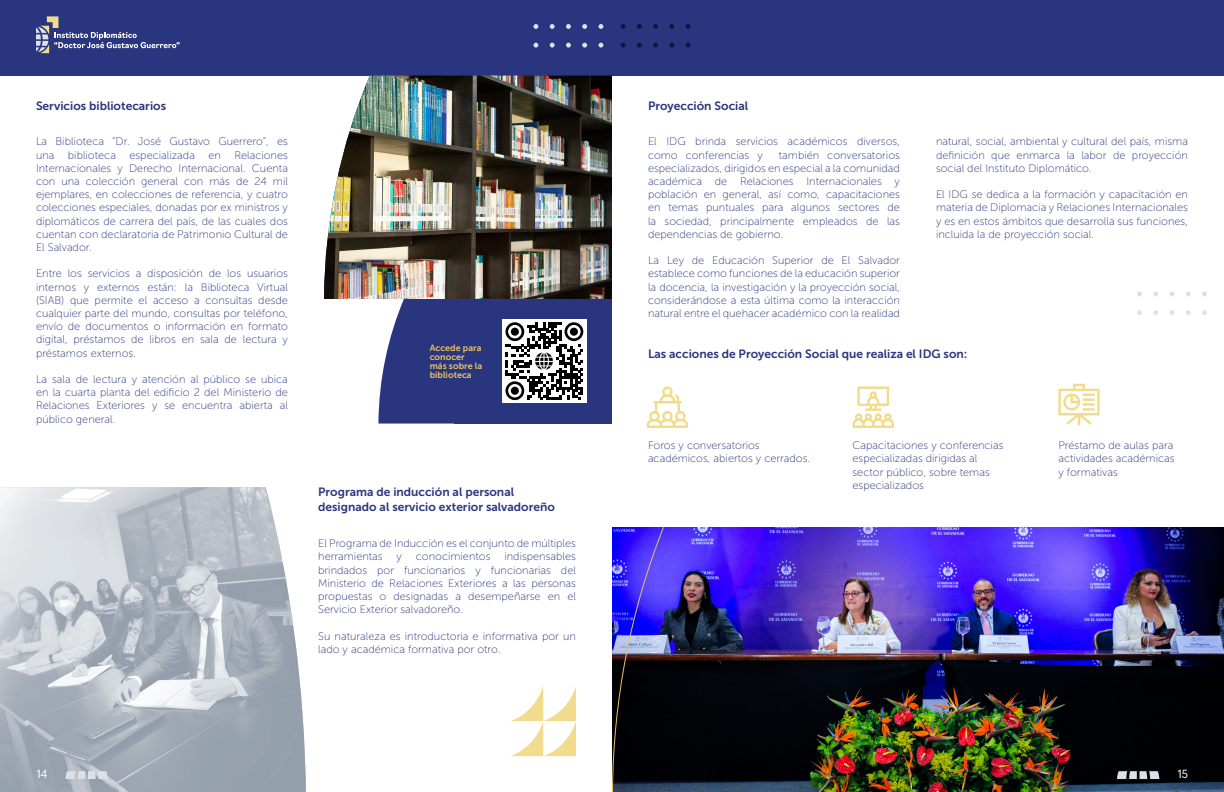
<style>
.page{position:relative;width:1224px;height:792px;background:#fff}
.page>*{position:absolute;margin:0;border:0;box-sizing:border-box;transform-origin:0 0}
.t1{font:12px/14.4px "Museo Sans 700";color:#29357e}
.t2{font:11px/13.2px "Museo Sans 100";color:#29357e;text-align:justify}
.t3{font:300 11px "Navigo";color:#fff}
.t4{font:9px/9px "Museo Sans 700";color:#e9c263}
</style>
<div class="page">
<div style="left:0;top:0;width:612px;height:76px;background:#29357e"></div>
<div style="left:612px;top:0;width:612px;height:76px;background:#29357e"></div>
<svg style="left:36px;top:16px;width:144px;height:37px"></svg>
<svg style="left:599px;top:43px;width:4px;height:5px"></svg>
<svg style="left:582px;top:43px;width:5px;height:5px"></svg>
<svg style="left:566px;top:43px;width:5px;height:5px"></svg>
<svg style="left:550px;top:43px;width:5px;height:5px"></svg>
<svg style="left:533px;top:43px;width:5px;height:5px"></svg>
<svg style="left:599px;top:24px;width:4px;height:5px"></svg>
<svg style="left:582px;top:24px;width:5px;height:5px"></svg>
<svg style="left:566px;top:24px;width:5px;height:5px"></svg>
<svg style="left:550px;top:24px;width:5px;height:5px"></svg>
<svg style="left:533px;top:24px;width:5px;height:5px"></svg>
<svg style="left:686px;top:43px;width:5px;height:5px"></svg>
<svg style="left:669px;top:43px;width:5px;height:5px"></svg>
<svg style="left:653px;top:43px;width:5px;height:5px"></svg>
<svg style="left:637px;top:43px;width:5px;height:5px"></svg>
<svg style="left:621px;top:43px;width:4px;height:5px"></svg>
<svg style="left:686px;top:24px;width:5px;height:5px"></svg>
<svg style="left:669px;top:24px;width:5px;height:5px"></svg>
<svg style="left:653px;top:24px;width:5px;height:5px"></svg>
<svg style="left:637px;top:24px;width:5px;height:5px"></svg>
<svg style="left:621px;top:24px;width:4px;height:5px"></svg>
<img style="left:0;top:487px;width:306px;height:305px">
<img style="left:665px;top:527px;width:559px;height:265px">
<svg style="left:612px;top:527px;width:53px;height:265px;background:#29227b"></svg>
<svg style="left:647px;top:386px;width:41px;height:42px"></svg>
<svg style="left:852px;top:386px;width:42px;height:42px"></svg>
<svg style="left:1058px;top:384px;width:42px;height:41px"></svg>
<div style="left:454px;top:299px;width:158px;height:125px;background:#29357e"></div>
<img style="left:324px;top:76px;width:288px;height:223px">
<svg style="left:511px;top:686px;width:65px;height:70px"></svg>
<div style="left:502px;top:320px;width:84px;height:83px;background:#fff"></div>
<svg style="left:378px;top:299px;width:205px;height:125px"></svg>
<div style="left:511px;top:387px;width:8px;height:8px;background:#000;border-radius:50%"></div>
<img style="left:533px;top:350px;width:23px;height:23px">
<svg style="left:1202px;top:310px;width:5px;height:5px"></svg>
<svg style="left:1186px;top:310px;width:5px;height:5px"></svg>
<svg style="left:1170px;top:310px;width:4px;height:5px"></svg>
<svg style="left:1153px;top:310px;width:5px;height:5px"></svg>
<svg style="left:1137px;top:310px;width:5px;height:5px"></svg>
<svg style="left:1202px;top:291px;width:5px;height:5px"></svg>
<svg style="left:1186px;top:291px;width:5px;height:5px"></svg>
<svg style="left:1170px;top:291px;width:4px;height:5px"></svg>
<svg style="left:1153px;top:291px;width:5px;height:5px"></svg>
<svg style="left:1137px;top:291px;width:5px;height:5px"></svg>
<svg style="left:1117px;top:771px;width:42px;height:8px"></svg>
<svg style="left:66px;top:771px;width:42px;height:8px"></svg>
<p class="t1" style="left:36px;top:98px;width:132px">Servicios bibliotecarios</p>
<p class="t2" style="left:36px;top:135px;width:254px">La Biblioteca “Dr. José Gustavo Guerrero”, es una biblioteca especializada en Relaciones Internacionales y Derecho Internacional. Cuenta con una colección general con más de 24 mil ejemplares, en colecciones de referencia, y cuatro colecciones especiales, donadas por ex ministros y diplomáticos de carrera del país, de las cuales dos cuentan con declaratoria de Patrimonio Cultural de El Salvador.</p>
<p class="t2" style="left:36px;top:267px;width:254px">Entre los servicios a disposición de los usuarios internos y externos están: la Biblioteca Virtual (SIAB) que permite el acceso a consultas desde cualquier parte del mundo, consultas por teléfono, envío de documentos o información en formato digital, préstamos de libros en sala de lectura y préstamos externos.</p>
<p class="t2" style="left:36px;top:373px;width:254px">La sala de lectura y atención al público se ubica en la cuarta planta del edificio 2 del Ministerio de Relaciones Exteriores y se encuentra abierta al público general.</p>
<p class="t4" style="left:430px;top:343px;width:54px">Accede para conocer más sobre la biblioteca</p>
<p class="t1" style="left:318px;top:485px;width:238px">Programa de inducción al personal designado al servicio exterior salvadoreño</p>
<p class="t2" style="left:318px;top:537px;width:259px">El Programa de Inducción es el conjunto de múltiples herramientas</p>
<p class="t2" style="left:318px;top:550px;width:259px;text-indent:186px">indispensables brindados por funcionarios y funcionarias del Ministerio de Relaciones Exteriores a las personas propuestas o designadas a desempeñarse en el Servicio Exterior salvadoreño.</p>
<p class="t2" style="left:318px;top:629px;width:259px">Su naturaleza es introductoria e informativa por un lado y académica formativa por otro.</p>
<p class="t2" style="left:397px;top:550px;width:7px">y</p>
<p class="t2" style="left:416px;top:550px;width:76px">conocimientos</p>
<p class="t1" style="left:648px;top:98px;width:102px">Proyección Social</p>
<p class="t2" style="left:648px;top:135px;width:254px">El IDG brinda servicios académicos diversos, como conferencias y</p>
<p class="t2" style="left:648px;top:148px;width:254px;text-indent:131px">también conversatorios especializados, dirigidos en especial a la comunidad académica de Relaciones Internacionales y población en general, así como, capacitaciones en temas puntuales para algunos sectores de la sociedad, principalmente empleados de las dependencias de gobierno.</p>
<p class="t2" style="left:648px;top:254px;width:254px">La Ley de Educación Superior de El Salvador establece como funciones de la educación superior la docencia, la investigación y la proyección social, considerándose a esta última como la interacción natural entre el quehacer académico con la realidad</p>
<p class="t2" style="left:936px;top:135px;width:254px">natural, social, ambiental y cultural del país, misma definición que enmarca la labor de proyección social del Instituto Diplomático.</p>
<p class="t2" style="left:936px;top:188px;width:254px">El IDG se dedica a la formación y capacitación en materia de Diplomacia y Relaciones Internacionales y es en estos ámbitos que desarrolla sus funciones, incluida la de proyección social.</p>
<p class="t1" style="left:648px;top:347px;width:321px">Las acciones de Proyección Social que realiza el IDG son:</p>
<p class="t2" style="left:648px;top:439px;width:164px">Foros y conversatorios académicos, abiertos y cerrados.</p>
<p class="t2" style="left:852px;top:439px;width:153px;text-align:left">Capacitaciones y conferencias especializadas dirigidas al sector público, sobre temas especializados</p>
<p class="t2" style="left:1058px;top:439px;width:118px">Préstamo de aulas para actividades académicas</p>
<p class="t2" style="left:1058px;top:465px;width:61px">y formativas</p>
<p class="t3" style="left:37px;top:766px;width:12px">14</p>
<p class="t3" style="left:1178px;top:766px;width:12px">15</p>
</div>
